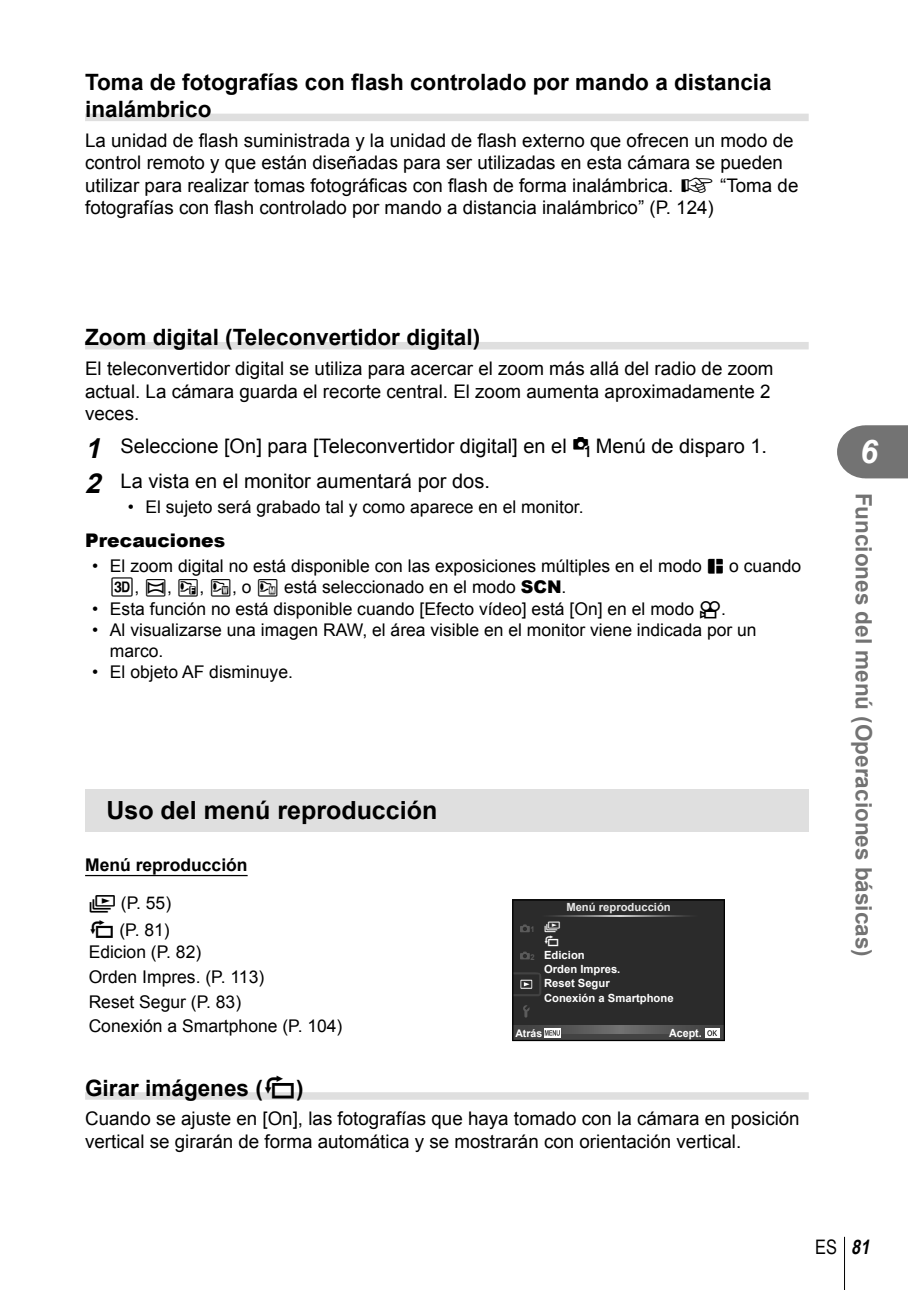
<style>
.page{position:relative;width:908px;height:1290px;background:#fff}
.page>*{position:absolute;margin:0;border:0;box-sizing:border-box;transform-origin:0 0}
.t1{font:italic 700 32.5px "Arial";color:#fff}
.t2{font:700 25px "Arial";color:#000}
.t3{font:700 22.5px/27px "Arial";color:#000}
.t4{font:700 22.5px "Arial";color:#737373}
.t5{font:20px/35.2px "Arial";color:#000}
.t6{font:20px "Arial Narrow";color:#000}
.t7{font:18.75px/22.5px "Arial";color:#000}
.t8{font:900 18.75px "Arial";color:#000}
.t9{font:17.5px/21px "Arial";color:#000}
.t10{font:700 17.5px/38px "Arial";color:#000}
.t11{font:700 11.25px/14.2px "Arial";color:#fff}
.t12{font:700 11.25px "Arial";color:#eaeaea}
.t13{font:700 11.25px "Arial";color:#fff;scale:.95 1}
.t14{font:700 10.5px "Arial";color:#fff}
.t15{font:10.5px "Olympus 2";color:#fff}
.t16{font:10.5px "Olympus 26";color:#fff}
.t17{font:700 8px "Arial";color:#5b5b5b;scale:.95 1}
.s1{font-family:"Olympus 1"}
.s2{font-weight:700;font-style:italic;font-size:27.5px}
.s3{font-family:"Olymp 12"}
.s4{font-family:"Olymp 16"}
.s5{font-family:"olympus 15"}
.s6{font-family:"olympus 25"}
.s7{font-weight:900}
.s8{font-family:"Olympus 2";font-weight:400}
.s9{font-weight:400}
.s10{font-family:"Olympus 26"}
.s11{font-family:"Olympus 26";font-weight:400}
.s12{font-weight:700;font-style:italic}
</style>
<div class="page">
<hr style="left:843px;top:1237px;width:1px;height:53px;background:#000">
<svg style="left:837px;top:425px;width:70px;height:53px;background:#7f7f7f"></svg>
<div style="left:85px;top:114px;width:723px;height:7px;background:#dfdfdf"></div>
<div style="left:85px;top:342px;width:723px;height:7px;background:#dfdfdf"></div>
<hr style="left:85px;top:875px;width:162px;height:1px;background:#000">
<div style="left:85px;top:1092px;width:723px;height:8px;background:#dfdfdf"></div>
<div style="left:85px;top:789px;width:723px;height:43px;background:#dfdfdf"></div>
<svg style="left:512px;top:899px;width:212px;height:142px;background:#303030"></svg>
<p class="t3" style="left:85px;top:69px;width:687px">Toma de fotografías con flash controlado por mando a distancia inalámbrico</p>
<p class="t7" style="left:85px;top:129px;width:714px">La unidad de flash suministrada y la unidad de flash externo que ofrecen un modo de control remoto y que están diseñadas para ser utilizadas en esta cámara se pueden utilizar para realizar tomas fotográficas con flash de forma inalámbrica. <span class="s1">g</span> “Toma de fotografías con flash controlado por mando a distancia inalámbrico” (P. 124)</p>
<p class="t3" style="left:85px;top:324px;width:396px">Zoom digital (Teleconvertidor digital)</p>
<p class="t7" style="left:85px;top:357px;width:689px">El teleconvertidor digital se utiliza para acercar el zoom más allá del radio de zoom actual. La cámara guarda el recorte central. El zoom aumenta aproximadamente 2 veces.</p>
<p class="t5" style="left:85px;top:428px;width:683px"><span class="s2">1</span> Seleccione [On] para [Teleconvertidor digital] en el <span class="s3">W</span> Menú de disparo 1.<br><span class="s2">2</span> La vista en el monitor aumentará por dos.</p>
<p class="t9" style="left:128px;top:497px;width:457px">• El sujeto será grabado tal y como aparece en el monitor.</p>
<p class="t8" style="left:85px;top:526px;width:141px">Precauciones</p>
<p class="t9" style="left:110px;top:556px;width:692px;text-indent:-18px">• El zoom digital no está disponible con las exposiciones múltiples en el modo <span class="s4">J</span> o cuando<br><span class="s5">T</span>, <span class="s6">S</span>, <span class="s6">F</span>, <span class="s6">W</span>, o <span class="s6">M</span> está seleccionado en el modo <span class="s7">SCN</span>.</p>
<p class="t9" style="left:92px;top:598px;width:635px">• Esta función no está disponible cuando [Efecto vídeo] está [On] en el modo <span class="s1">n</span>.</p>
<p class="t9" style="left:110px;top:619px;width:648px;text-indent:-18px">• Al visualizarse una imagen RAW, el área visible en el monitor viene indicada por un marco.</p>
<p class="t9" style="left:92px;top:661px;width:202px">• El objeto AF disminuye.</p>
<h2 class="t2" style="left:106px;top:796px;width:332px">Uso del menú reproducción</h2>
<p class="t10" style="left:85px;top:845px;width:164px">Menú reproducción <span class="s8">m</span> <span class="s9">(P. 55)</span></p>
<p class="t12" style="left:566px;top:901px;width:106px">Menú reproducción</p>
<p class="t9" style="left:89px;top:918px;width:114px;line-height:22.8px"><span class="s10">R</span> (P. 81)<br>Edicion (P. 82)</p>
<p class="t9" style="left:89px;top:964px;width:255px;line-height:24.5px">Orden Impres. (P. 113)<br>Reset Segur (P. 83)<br>Conexión a Smartphone (P. 104)</p>
<p class="t3" style="left:85px;top:1074px;width:220px">Girar imágenes (<span class="s11">R</span>)</p>
<p class="t7" style="left:85px;top:1107px;width:715px">Cuando se ajuste en [On], las fotografías que haya tomado con la cámara en posición vertical se girarán de forma automática y se mostrarán con orientación vertical.</p>
<p class="t15" style="left:544px;top:920px;width:18px">m</p>
<p class="t17" style="left:530px;top:925px;width:6px">1</p>
<p class="t16" style="left:543px;top:934px;width:17px">R</p>
<p class="t11" style="left:544px;top:948px;width:78px">Edicion<br>Orden Impres.</p>
<p class="t11" style="left:544px;top:991px;width:131px">Conexión a Smartphone</p>
<p class="t17" style="left:530px;top:952px;width:6px">2</p>
<p class="t11" style="left:544px;top:976px;width:67px">Reset Segur</p>
<p class="t14" style="left:515px;top:1027px;width:28px">Atrás</p>
<p class="t13" style="left:668px;top:1027px;width:36px">Acept.</p>
<h1 class="t1" style="left:859px;top:434px;width:20px">6</h1>
<p class="t4" style="left:875px;top:493px;width:465px;rotate:90deg">Funciones del menú (Operaciones básicas)</p>
<p class="t6" style="left:814px;top:1235px;width:60px">ES <span class="s12">81</span></p>
</div>
